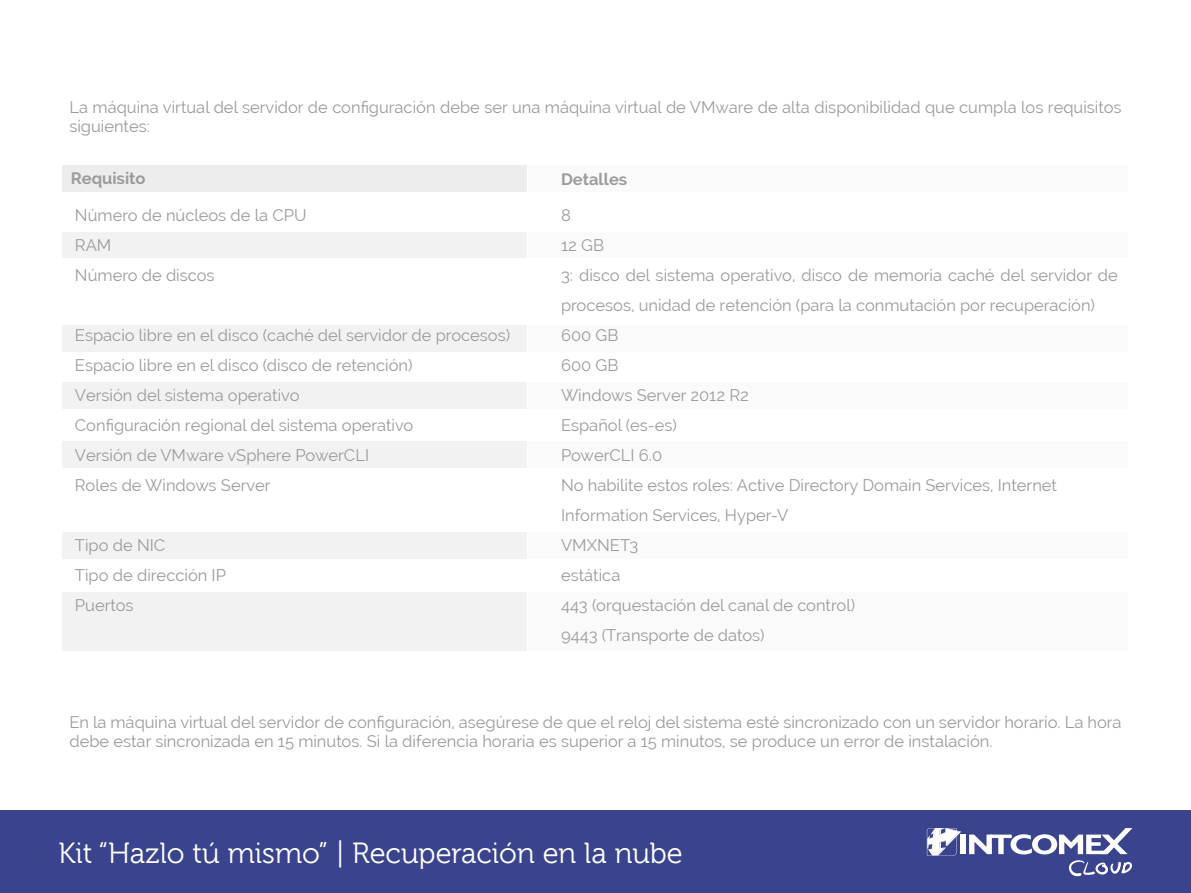
<style>
.page{position:relative;width:1191px;height:893px;background:#fff}
.page>*{position:absolute;margin:0;border:0;box-sizing:border-box;transform-origin:0 0}
.t1{font:29.1px "Museo For Dell";color:#fff}
.t2{font:16.5px/30px "Raleway";color:#999c9c}
.t3{font:700 16.5px "Raleway";color:#999c9c}
</style>
<div class="page">
<div style="left:0;top:810px;width:1191px;height:83px;background:#3a438e"></div>
<svg style="left:1069px;top:860px;width:63px;height:17px"></svg>
<svg style="left:969px;top:828px;width:163px;height:26px"></svg>
<div style="left:960px;top:835px;width:6px;height:19px;background:#fff"></div>
<svg style="left:927px;top:828px;width:34px;height:28px"></svg>
<div style="left:63px;top:166px;width:464px;height:26px;background:#ededed"></div>
<div style="left:528px;top:166px;width:600px;height:26px;background:#fafafa"></div>
<div style="left:63px;top:232px;width:464px;height:26px;background:#f2f2f2"></div>
<div style="left:528px;top:232px;width:600px;height:26px;background:#fafafa"></div>
<div style="left:63px;top:325px;width:464px;height:26px;background:#f2f2f2"></div>
<div style="left:528px;top:325px;width:600px;height:26px;background:#fafafa"></div>
<div style="left:63px;top:382px;width:464px;height:27px;background:#f2f2f2"></div>
<div style="left:528px;top:382px;width:600px;height:27px;background:#fafafa"></div>
<div style="left:63px;top:441px;width:464px;height:27px;background:#f2f2f2"></div>
<div style="left:528px;top:441px;width:600px;height:27px;background:#fafafa"></div>
<div style="left:63px;top:532px;width:464px;height:27px;background:#f2f2f2"></div>
<div style="left:528px;top:532px;width:600px;height:27px;background:#fafafa"></div>
<div style="left:63px;top:592px;width:464px;height:59px;background:#f2f2f2"></div>
<div style="left:528px;top:592px;width:600px;height:59px;background:#fafafa"></div>
<p class="t2" style="left:69px;top:97px;width:1053px;line-height:19.5px">La máquina virtual del servidor de configuración debe ser una máquina virtual de VMware de alta disponibilidad que cumpla los requisitos siguientes:</p>
<p class="t3" style="left:71px;top:169px;width:76px">Requisito</p>
<p class="t3" style="left:561px;top:170px;width:68px">Detalles</p>
<p class="t2" style="left:75px;top:200px;width:233px">Número de núcleos de la CPU<br>RAM<br>Número de discos</p>
<p class="t2" style="left:75px;top:320px;width:437px">Espacio libre en el disco (caché del servidor de procesos)<br>Espacio libre en el disco (disco de retención)<br>Versión del sistema operativo<br>Configuración regional del sistema operativo<br>Versión de VMware vSphere PowerCLI<br>Roles de Windows Server</p>
<p class="t2" style="left:75px;top:530px;width:152px">Tipo de NIC<br>Tipo de dirección IP<br>Puertos</p>
<p class="t2" style="left:561px;top:200px;width:558px">8<br>12 GB<br>3: disco del sistema operativo, disco de memoria caché del servidor de procesos, unidad de retención (para la conmutación por recuperación)<br>600 GB<br>600 GB<br>Windows Server 2012 R2<br>Español (es-es)<br>PowerCLI 6.0<br>No habilite estos roles: Active Directory Domain Services, Internet<br>Information Services, Hyper-V<br>VMXNET3<br>estática<br>443 (orquestación del canal de control)<br>9443 (Transporte de datos)</p>
<p class="t2" style="left:69px;top:712px;width:1053px;line-height:19.5px">En la máquina virtual del servidor de configuración, asegúrese de que el reloj del sistema esté sincronizado con un servidor horario. La hora debe estar sincronizada en 15 minutos. Si la diferencia horaria es superior a 15 minutos, se produce un error de instalación.</p>
<h1 class="t1" style="left:58px;top:837px;width:626px">Kit “Hazlo tú mismo” | Recuperación en la nube</h1>
</div>
